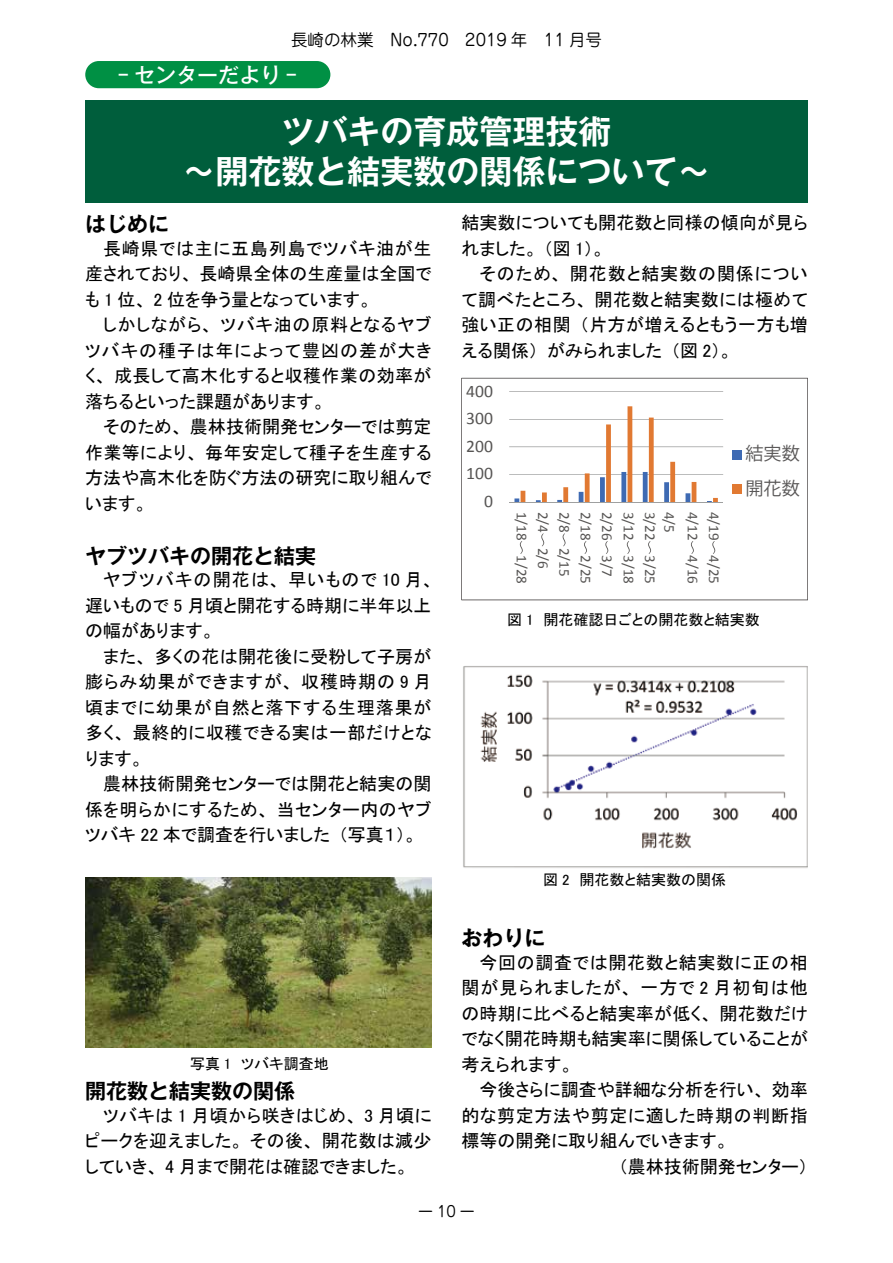
<style>
.page{position:relative;width:893px;height:1263px;background:#fff}
.page>*{position:absolute;margin:0;border:0;box-sizing:border-box;transform-origin:0 0}
.t1{font:700 33px/40.2px "Gothic MB101 Pro De";color:#fff;text-align:center}
.t2{font:700 21px "Gothic MB101 Pro De";color:#000}
.t3{font:500 21px "Gothic MB101 Pro";color:#fff}
.t4{font:18.15px/35.1px "Koz Go Pr 6 N";color:#595757}
.t5{font:18px/25.5px "MS P Gothic";letter-spacing:.005em;color:#000;text-align:justify}
.t6{font:18px "MS P Gothic";letter-spacing:.04em;color:#000}
.t7{font:17.55px "Calibri";color:#575554}
.t8{font:16.5px "Jun 201 Pro";color:#000}
.t9{font:15px "Calibri";color:#575554}
.t10{font:15px "MS P Gothic";color:#000}
.t11{font:15px "Jun 201 Pro";color:#000}
</style>
<div class="page">
<img style="left:463px;top:666px;width:345px;height:202px">
<svg style="left:461px;top:378px;width:347px;height:222px"></svg>
<img style="left:85px;top:877px;width:347px;height:170px">
<div style="left:85px;top:61px;width:245px;height:27px;background:#009044;border-radius:14px"></div>
<div style="left:85px;top:100px;width:723px;height:102px;background:#005e3c"></div>
<p class="t8" style="left:291px;top:27px;width:312px">長崎の林業　No.770　2019 年　11 月号</p>
<p class="t3" style="left:118px;top:57px;width:180px">- センターだより -</p>
<h1 class="t1" style="left:182px;top:107px;width:530px">ツバキの育成管理技術<br>～開花数と結実数の関係について～</h1>
<p class="t2" style="left:85px;top:207px;width:85px">はじめに</p>
<p class="t5" style="left:85px;top:235px;width:348px;text-indent:18px">長崎県では主に五島列島でツバキ油が生産されており、長崎県全体の生産量は全国でも 1 位、 2 位を争う量となっています。</p>
<p class="t5" style="left:85px;top:312px;width:348px;text-indent:18px">しかしながら、ツバキ油の原料となるヤブツバキの種子は年によって豊凶の差が大きく、成長して高木化すると収穫作業の効率が落ちるといった課題があります。</p>
<p class="t5" style="left:85px;top:414px;width:348px;text-indent:18px">そのため、農林技術開発センターでは剪定作業等により、毎年安定して種子を生産する方法や高木化を防ぐ方法の研究に取り組んでいます。</p>
<p class="t2" style="left:85px;top:538px;width:232px">ヤブツバキの開花と結実</p>
<p class="t5" style="left:85px;top:567px;width:351px;text-align:left;text-indent:18px">ヤブツバキの開花は、早いもので 10 月、遅いもので 5 月頃と開花する時期に半年以上の幅があります。</p>
<p class="t5" style="left:85px;top:643px;width:348px;text-indent:18px">また、多くの花は開花後に受粉して子房が膨らみ幼果ができますが、収穫時期の 9 月頃までに幼果が自然と落下する生理落果が多く、最終的に収穫できる実は一部だけとなります。</p>
<p class="t5" style="left:85px;top:771px;width:348px;text-indent:18px">農林技術開発センターでは開花と結実の関係を明らかにするため、当センター内のヤブツバキ 22 本で調査を行いました（写真１）。</p>
<p class="t5" style="left:461px;top:210px;width:348px">結実数についても開花数と同様の傾向が見られました。（図 1）。</p>
<p class="t5" style="left:461px;top:261px;width:348px;text-indent:18px">そのため、開花数と結実数の関係について調べたところ、開花数と結実数には極めて強い正の相関（片方が増えるともう一方も増える関係）がみられました（図 2）。</p>
<p class="t7" style="left:466px;top:379px;width:28px">400</p>
<p class="t7" style="left:466px;top:406px;width:28px">300</p>
<p class="t7" style="left:466px;top:434px;width:28px">200</p>
<p class="t4" style="left:745px;top:436px;width:56px">結実数開花数</p>
<p class="t7" style="left:466px;top:461px;width:28px">100</p>
<p class="t7" style="left:484px;top:489px;width:10px">0</p>
<p class="t9" style="left:532px;top:512px;width:74px;rotate:90deg">1/18 1/28</p>
<p class="t9" style="left:554px;top:512px;width:59px;rotate:90deg">2/4 2/6</p>
<p class="t9" style="left:575px;top:512px;width:66px;rotate:90deg">2/8 2/15</p>
<p class="t9" style="left:596px;top:512px;width:74px;rotate:90deg">2/18 2/25</p>
<p class="t9" style="left:618px;top:512px;width:66px;rotate:90deg">2/26 3/7</p>
<p class="t9" style="left:639px;top:512px;width:74px;rotate:90deg">3/12 3/18</p>
<p class="t9" style="left:660px;top:512px;width:74px;rotate:90deg">3/22 3/25</p>
<p class="t9" style="left:680px;top:512px;width:23px;rotate:90deg">4/5</p>
<p class="t9" style="left:703px;top:512px;width:74px;rotate:90deg">4/12 4/16</p>
<p class="t9" style="left:725px;top:512px;width:74px;rotate:90deg">4/19 4/25</p>
<p class="t10" style="left:507px;top:612px;width:254px">図 1　開花確認日ごとの開花数と結実数</p>
<p class="t10" style="left:190px;top:1056px;width:140px">写真 1　ツバキ調査地</p>
<p class="t2" style="left:85px;top:1074px;width:211px">開花数と結実数の関係</p>
<p class="t5" style="left:85px;top:1102px;width:348px;text-indent:18px">ツバキは 1 月頃から咲きはじめ、 3 月頃にピークを迎えました。その後、開花数は減少していき、 4 月まで開花は確認できました。</p>
<p class="t10" style="left:543px;top:872px;width:184px">図 2　開花数と結実数の関係</p>
<p class="t2" style="left:461px;top:921px;width:85px">おわりに</p>
<p class="t5" style="left:461px;top:949px;width:348px;text-indent:18px">今回の調査では開花数と結実数に正の相関が見られましたが、一方で 2 月初旬は他の時期に比べると結実率が低く、開花数だけでなく開花時期も結実率に関係していることが考えられます。</p>
<p class="t5" style="left:479px;top:1077px;width:330px">今後さらに調査や詳細な分析を行い、効率</p>
<p class="t6" style="left:461px;top:1106px;width:348px">的な剪定方法や剪定に適した時期の判断指</p>
<p class="t5" style="left:461px;top:1128px;width:269px">標等の開発に取り組んでいきます。</p>
<p class="t5" style="left:619px;top:1153px;width:191px">（農林技術開発センター）</p>
<p class="t11" style="left:418px;top:1199px;width:58px">ー10ー</p>
</div>
